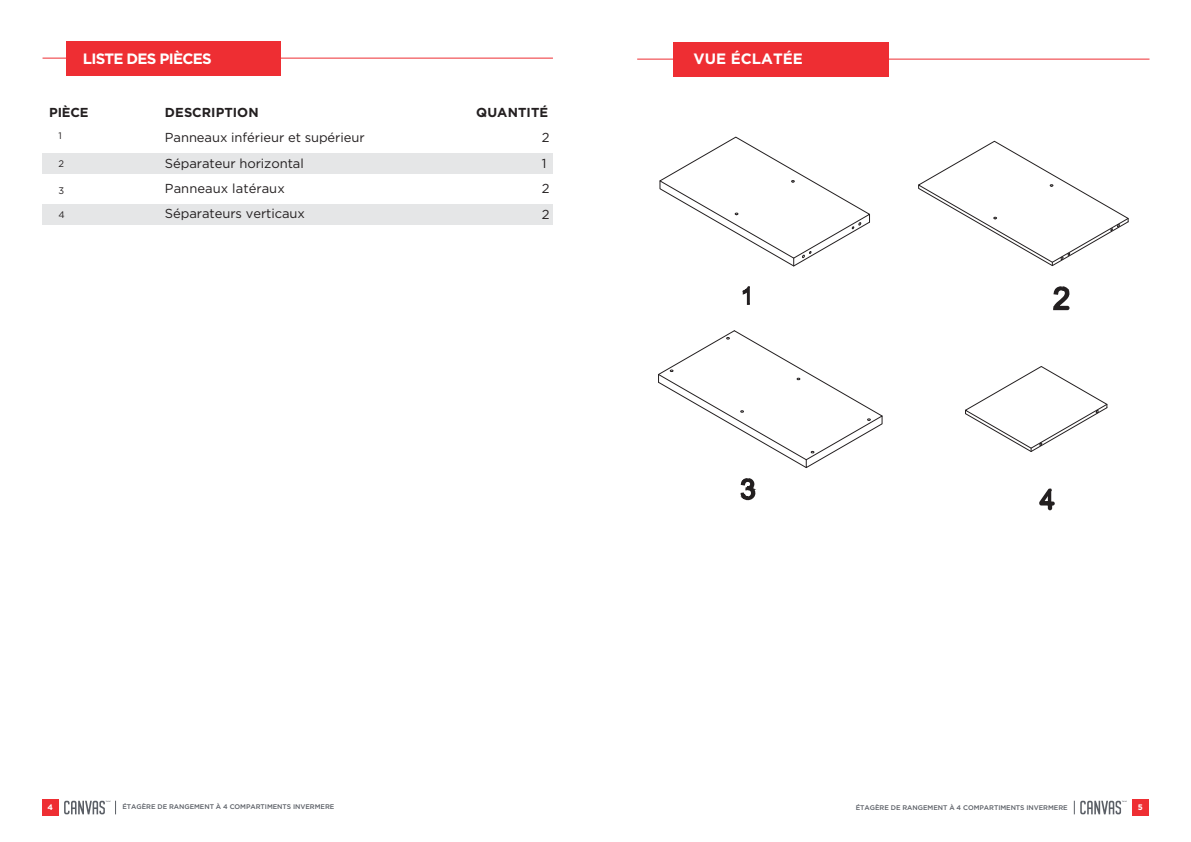
<style>
.page{position:relative;width:1191px;height:842px;background:#fff}
.page>*{position:absolute;margin:0;border:0;box-sizing:border-box;transform-origin:0 0}
.t1{font:700 15px "Gotham";letter-spacing:-.05em;color:#fff}
.t2{font:700 15px "Gotham";color:#fff}
.t3{font:13px/25.4px "Gotham";letter-spacing:-.005em;color:#231f20}
.t4{font:700 13px "Gotham";letter-spacing:.005em;color:#231f20}
.t5{font:9.5px "Gotham";color:#231f20}
.t6{font:700 8px "Gotham";color:#fff}
.t7{font:500 6.7px "Gotham";letter-spacing:-.005em;color:#5b5f66}
</style>
<div class="page">
<div style="left:43px;top:799px;width:16px;height:17px;background:#ee2e33"></div>
<div style="left:1132px;top:799px;width:16px;height:17px;background:#ee2e33"></div>
<svg style="left:1080px;top:801px;width:47px;height:13px"></svg>
<svg style="left:64px;top:801px;width:52px;height:13px"></svg>
<svg style="left:1073px;top:801px;width:1px;height:13px"></svg>
<div style="left:43px;top:153px;width:510px;height:21px;background:#e5e6e7"></div>
<div style="left:43px;top:204px;width:510px;height:20px;background:#e5e6e7"></div>
<hr style="left:43px;top:58px;width:510px;height:1px;background:#ee2e33">
<hr style="left:637px;top:59px;width:512px;height:1px;background:#ee2e33">
<svg style="left:965px;top:366px;width:142px;height:86px"></svg>
<svg style="left:659px;top:136px;width:211px;height:131px"></svg>
<svg style="left:918px;top:140px;width:211px;height:126px"></svg>
<svg style="left:658px;top:330px;width:225px;height:138px"></svg>
<svg style="left:742px;top:286px;width:8px;height:19px"></svg>
<svg style="left:1053px;top:286px;width:17px;height:25px"></svg>
<svg style="left:740px;top:478px;width:16px;height:23px"></svg>
<svg style="left:1039px;top:488px;width:16px;height:23px"></svg>
<div style="left:673px;top:42px;width:215px;height:34px;background:#ee2e33"></div>
<div style="left:66px;top:41px;width:215px;height:35px;background:#ee2e33"></div>
<p class="t1" style="left:83px;top:48px;width:130px">LISTE DES PIÈCES</p>
<p class="t2" style="left:693px;top:49px;width:111px">VUE ÉCLATÉE</p>
<p class="t4" style="left:49px;top:104px;width:41px">PIÈCE</p>
<p class="t4" style="left:165px;top:104px;width:95px">DESCRIPTION</p>
<p class="t4" style="left:476px;top:104px;width:73px">QUANTITÉ</p>
<p class="t3" style="left:165px;top:125px;width:201px">Panneaux inférieur et supérieur<br>Séparateur horizontal</p>
<p class="t3" style="left:165px;top:200px;width:141px">Séparateurs verticaux</p>
<p class="t5" style="left:58px;top:130px;width:5px">1</p>
<p class="t5" style="left:58px;top:157px;width:7px">2</p>
<p class="t5" style="left:58px;top:185px;width:7px">3</p>
<p class="t5" style="left:58px;top:208px;width:8px">4</p>
<p class="t3" style="left:542px;top:125px;width:9px">2<br>1</p>
<p class="t3" style="left:165px;top:176px;width:121px">Panneaux latéraux</p>
<p class="t3" style="left:542px;top:176px;width:9px">2<br>2</p>
<p class="t7" style="left:122px;top:803px;width:213px">ÉTAGÈRE DE RANGEMENT À 4 COMPARTIMENTS INVERMERE</p>
<p class="t7" style="left:856px;top:803px;width:213px">ÉTAGÈRE DE RANGEMENT À 4 COMPARTIMENTS INVERMERE</p>
<p class="t6" style="left:48px;top:802px;width:7px">4</p>
<p class="t6" style="left:1137px;top:802px;width:7px">5</p>
</div>
